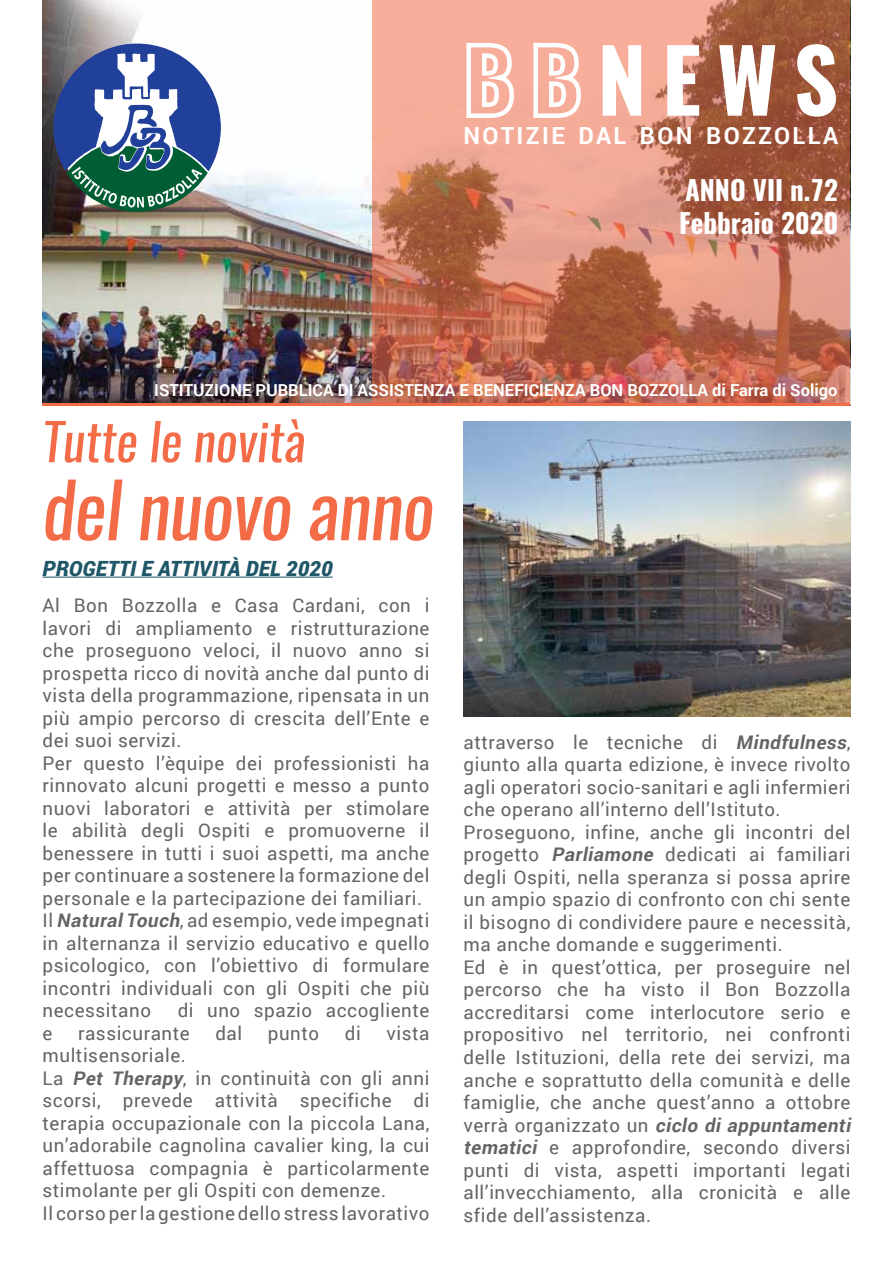
<style>
.page{position:relative;width:893px;height:1263px;background:#fff}
.page>*{position:absolute;margin:0;border:0;box-sizing:border-box;transform-origin:0 0}
.t1{font:700 87.15px "Oswald";color:#fff}
.t2{font:italic 75px "Oswald";letter-spacing:-.01em;color:#f36c47}
.t3{font:italic 51px "Oswald";color:#f36c47}
.t4{font:700 27px/32.4px "Oswald";color:#fff}
.t5{font:700 23.55px "Roboto";letter-spacing:.1em;color:#fff}
.t6{font:italic 900 21px "Roboto";letter-spacing:.01em;color:#1f5768}
.t7{font:18.75px/22.5px "Roboto";letter-spacing:.03em;color:#636466}
.t8{font:700 16.5px "Roboto";color:#fff}
.s1{font-weight:700;font-style:italic}
</style>
<div class="page">
<img style="left:43px;top:0;width:807px;height:403px">
<svg style="left:372px;top:0;width:478px;height:402px;background:#c87d65"></svg>
<hr style="left:43px;top:403px;width:807px;height:3px;background:#f36c47">
<hr style="left:43px;top:577px;width:290px;height:1px;background:#1f5768">
<img style="left:463px;top:421px;width:387px;height:296px">
<svg style="left:53px;top:44px;width:168px;height:169px"></svg>
<svg style="left:464px;top:40px;width:52px;height:80px"></svg>
<svg style="left:531px;top:40px;width:52px;height:80px"></svg>
<h1 class="t1" style="left:597px;top:20px;width:242px">NE WS</h1>
<p class="t5" style="left:463px;top:119px;width:376px">NOTIZIE DAL BON BOZZOLLA</p>
<h3 class="t4" style="left:679px;top:175px;width:161px">ANNO VII n.72<br>Febbraio 2020</h3>
<p class="t8" style="left:154px;top:379px;width:685px">ISTITUZIONE PUBBLICA DI ASSISTENZA E BENEFICIENZA BON BOZZOLLA di Farra di Soligo</p>
<h3 class="t3" style="left:43px;top:406px;width:264px">Tutte le novità</h3>
<h2 class="t2" style="left:43px;top:458px;width:393px">del nuovo anno</h2>
<p class="t6" style="left:228px;top:553px;width:106px">À DEL 2020</p>
<p class="t6" style="left:43px;top:553px;width:65px">PROGETTI</p>
<p class="t6" style="left:142px;top:553px;width:29px">EATTIVIT</p>
<p class="t7" style="left:43px;top:594px;width:388px">Al Bon Bozzolla e Casa Cardani, con i lavori di ampliamento e ristrutturazione che proseguono veloci, il nuovo anno si prospetta ricco di novità anche dal punto di vista della programmazione, ripensata in un più ampio percorso di crescita dell’Ente e dei suoi servizi.<br>Per questo l’èquipe dei professionisti ha rinnovato alcuni progetti e messo a punto nuovi laboratori e attività per stimolare le abilità degli Ospiti e promuoverne il benessere in tutti i suoi aspetti, ma anche per continuare a sostenere la formazione del personale e la partecipazione dei familiari.<br>Il <span class="s1">NaturalTouch</span>, ad esempio, vede impegnati in alternanza il servizio educativo e quello psicologico, con l’obiettivo di formulare incontri individuali con gli Ospiti che più necessitano</p>
<p class="t7" style="left:178px;top:999px;width:253px">di uno spazio accogliente</p>
<p class="t7" style="left:43px;top:1021px;width:11px">e</p>
<p class="t7" style="left:78px;top:1021px;width:113px">rassicurante</p>
<p class="t7" style="left:215px;top:1021px;width:28px">dal</p>
<p class="t7" style="left:268px;top:1021px;width:53px">punto</p>
<p class="t7" style="left:345px;top:1021px;width:17px">di</p>
<p class="t7" style="left:386px;top:1021px;width:45px">vista</p>
<p class="t7" style="left:43px;top:1044px;width:388px">multisensoriale.<br>La <span class="s1">Pet Therapy</span>, in continuità con gli anni scorsi, prevede attività specifiche di terapia occupazionale con la piccola Lana, un’adorabile cagnolina cavalier king, la cui affettuosa compagnia è particolarmente stimolante per gli Ospiti con demenze.<br>Il corso per la gestione dello stress lavorativo</p>
<p class="t7" style="left:463px;top:730px;width:393px">attraverso le tecniche di <span class="s1">Mindfulness</span>, giunto alla quarta edizione, è invece rivolto agli operatori socio-sanitari e agli infermieri che operano all’interno dell’Istituto.<br>Proseguono, infine, anche gli incontri del progetto <span class="s1">Parliamone</span> dedicati ai familiari degli Ospiti, nella speranza si possa aprire un ampio spazio di confronto con chi sente il bisogno di condividere paure e necessità, ma anche domande e suggerimenti.<br>Ed è in quest’ottica, per proseguire nel percorso che ha visto il Bon Bozzolla accreditarsi come interlocutore serio e propositivo nel territorio, nei confronti delle Istituzioni, della rete dei servizi, ma anche e soprattutto della comunità e delle famiglie, che anche quest’anno a ottobre v e r r à o r g a n i z z a t o u n <span class="s1">ciclo di appuntamenti tematici</span> e approfondire, secondo diversi punti di vista, aspetti importanti legati all’invecchiamento, alla cronicità e alle sfide dell’assistenza.</p>
</div>
